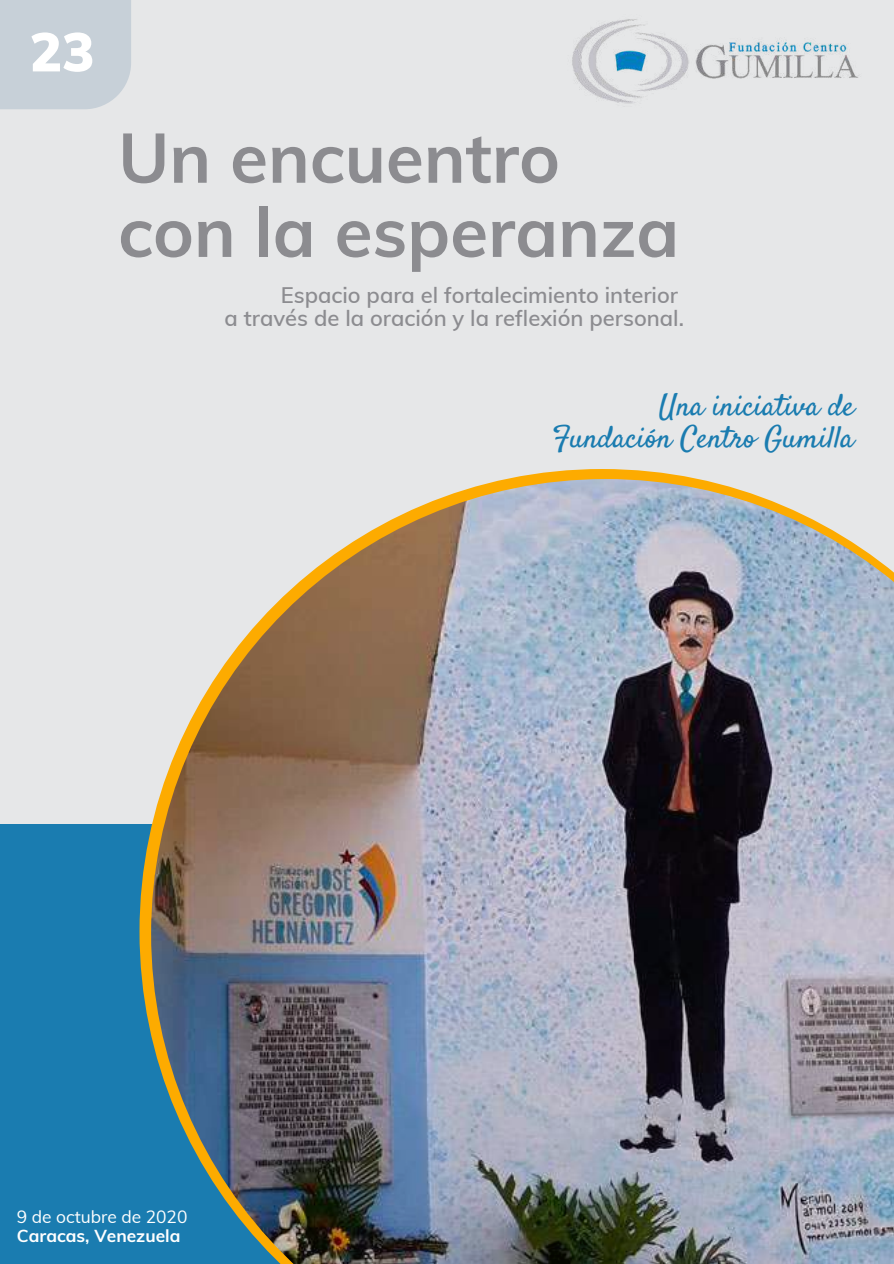
<style>
.page{position:relative;width:894px;height:1264px;background:#fff}
.page>*{position:absolute;margin:0;border:0;box-sizing:border-box;transform-origin:0 0}
.t1{font:700 69.15px/74.1px "Muli";color:#8c8c90}
.t2{font:900 54px "Muli";color:#fff}
.t3{font:30.45px/32.5px "Satisfy";color:#1a7cb0;text-align:right}
.t4{font:600 21.9px/23.5px "Muli";color:#8c8c90;text-align:right}
.t5{font:700 17.4px "Muli";color:#fff}
.t6{font:17.4px "Muli";color:#fff}
</style>
<div class="page">
<div style="left:0;top:0;width:893px;height:1263px;background:#e6e7e8"></div>
<div style="left:0;top:824px;width:893px;height:439px;background:#1a7cb0"></div>
<svg style="left:139px;top:469px;width:559px;height:565px"></svg>
<img style="left:151px;top:479px;width:742px;height:784px">
<div style="left:0;top:0;width:131px;height:109px;background:#c7d0d8"></div>
<img style="left:572px;top:19px;width:287px;height:85px">
<h2 class="t2" style="left:30px;top:17px;width:66px">23</h2>
<h1 class="t1" style="left:118px;top:120px;width:562px">Un encuentro con la esperanza</h1>
<p class="t4" style="left:224px;top:283px;width:460px">Espacio para el fortalecimiento interior<br>a través de la oración y la reflexión personal.</p>
<h3 class="t3" style="left:552px;top:391px;width:303px">Una iniciativa de<br>Fundación Centro Gumilla</h3>
<p class="t6" style="left:17px;top:1205px;width:172px">9 de octubre de 2020</p>
<p class="t5" style="left:17px;top:1224px;width:165px">Caracas, Venezuela</p>
</div>
